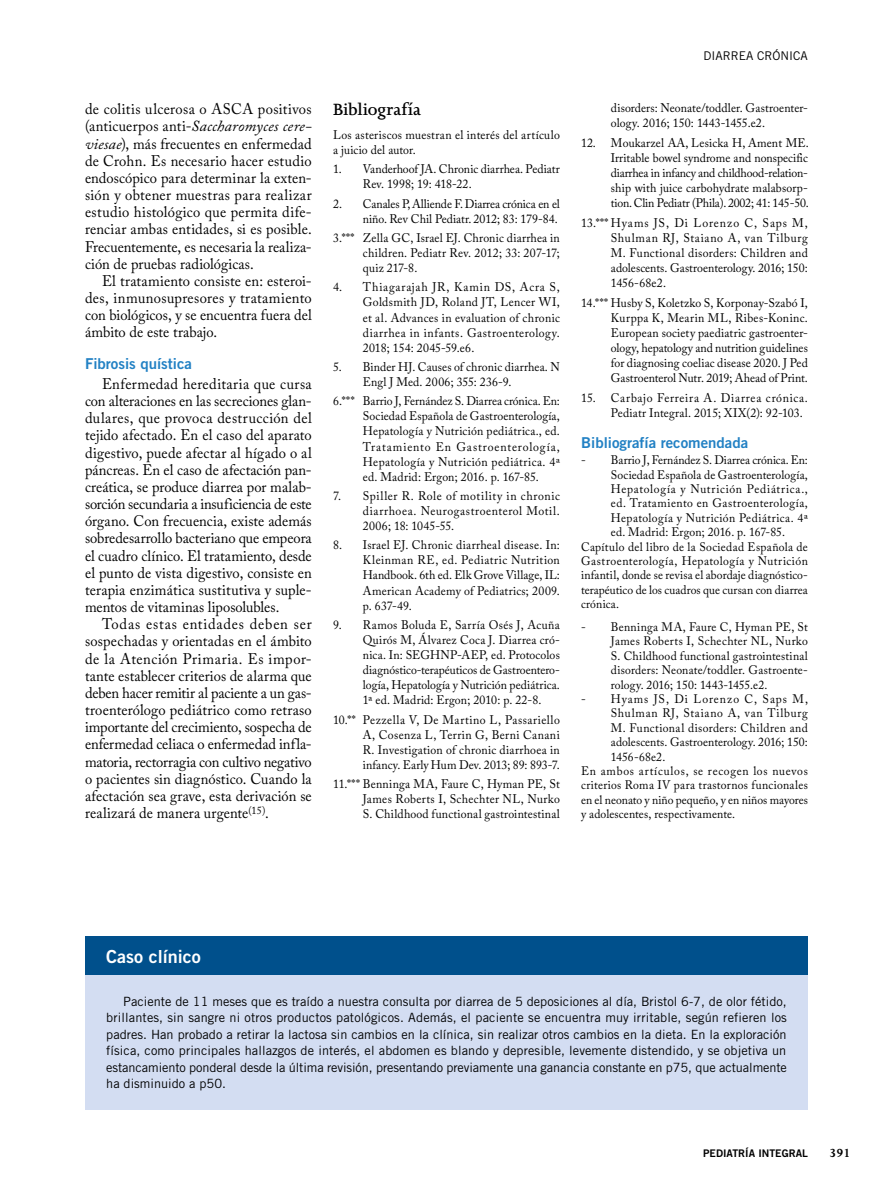
<style>
.page{position:relative;width:893px;height:1191px;background:#fff}
.page>*{position:absolute;margin:0;border:0;box-sizing:border-box;transform-origin:0 0}
.t1{font:600 18.75px "Joanna MT Std";color:#000}
.t2{font:18px "Trade Gothic Bold Two";color:#fff}
.t3{font:15.3px/17.1px "Adobe Caslon Pro";letter-spacing:.005em;color:#000;text-align:justify;scale:.95 1}
.t4{font:15px "Trade Gothic Bold Two";color:#2281c4}
.t5{font:700 13.5px "Joanna MT Std";color:#000}
.t6{font:12.75px/16.5px "Trade Gothic";letter-spacing:-.005em;color:#000;text-align:justify}
.t7{font:12.45px/15px "Adobe Caslon Pro";letter-spacing:.015em;color:#000;text-align:justify;scale:.95 1}
.t8{font:12.45px/15px "Adobe Caslon Pro";letter-spacing:-.01em;color:#000;text-align:right;scale:.95 1}
.t9{font:12.45px/15.1px "Adobe Caslon Pro";letter-spacing:.045em;color:#000;scale:.95 1}
.t10{font:12.45px/15px "Adobe Caslon Pro";letter-spacing:-.005em;color:#000;scale:.95 1}
.t11{font:12.3px/14.4px "Adobe Caslon Pro";letter-spacing:.025em;color:#000;text-align:justify;scale:.95 1}
.t12{font:12.3px "Adobe Caslon Pro";letter-spacing:.005em;color:#000;scale:.95 1}
.t13{font:12.3px "Adobe Caslon Pro";letter-spacing:-.005em;color:#000;scale:.95 1}
.t14{font:12.3px "Adobe Caslon Pro";letter-spacing:.06em;color:#000;scale:.95 1}
.t15{font:12.3px "Adobe Caslon Pro";color:#000;scale:.95 1}
.t16{font:12.3px "Adobe Caslon Pro";letter-spacing:.065em;color:#000;scale:.95 1}
.t17{font:12.3px "Adobe Caslon Pro";letter-spacing:.085em;color:#000;scale:.95 1}
.t18{font:12px "Trade Gothic";color:#000}
.t19{font:10.5px "Trade Gothic Bold Two";color:#000}
.s1{font-style:italic}
</style>
<div class="page">
<div style="left:85px;top:973px;width:723px;height:137px;background:#d3ddf2"></div>
<div style="left:85px;top:936px;width:723px;height:39px;background:#00508c"></div>
<p class="t3" style="left:85px;top:100px;width:240px">de colitis ulcerosa o ASCA positivos (anticuerpos anti-<span class="s1">Saccharomyces cere&shy;viesae</span>), más frecuentes en enfermedad de Crohn. Es necesario hacer estudio endoscópico para determinar la exten&shy;sión y obtener muestras para realizar estudio histológico que permita dife&shy;renciar ambas entidades, si es posible.<br>Frecuentemente, es necesaria la realiza&shy;ción de pruebas radiológicas.</p>
<p class="t3" style="left:85px;top:272px;width:240px;text-indent:17px">El tratamiento consiste en: esteroi&shy;des, inmunosupresores y tratamiento con biológicos, y se encuentra fuera del ámbito de este trabajo.</p>
<p class="t4" style="left:85px;top:354px;width:109px">Fibrosis quística</p>
<p class="t3" style="left:85px;top:375px;width:240px;text-indent:17px">Enfermedad hereditaria que cursa con alteraciones en las secreciones glan&shy;dulares, que provoca destrucción del tejido afectado. En el caso del aparato digestivo, puede afectar al hígado o al páncreas. En el caso de afectación pan&shy;creática, se produce diarrea por malab&shy;sorción secundaria a insuficiencia de este órgano. Con frecuencia, existe además sobredesarrollo bacteriano que empeora el cuadro clínico. El tratamiento, desde el punto de vista digestivo, consiste en terapia enzimática sustitutiva y suple&shy;mentos de vitaminas liposolubles.</p>
<p class="t3" style="left:85px;top:615px;width:240px;text-indent:17px">Todas estas entidades deben ser sospechadas y orientadas en el ámbito de la Atención Primaria. Es impor&shy;tante establecer criterios de alarma que deben hacer remitir al paciente a un gas&shy;troenterólogo pediátrico como retraso importante del crecimiento, sospecha de enfermedad celiaca o enfermedad infla&shy;matoria, rectorragia con cultivo negativo o pacientes sin diagnóstico. Cuando la afectación sea grave, esta derivación se realizará de manera urgente<sup>(15)</sup>.</p>
<h1 class="t1" style="left:333px;top:99px;width:90px">Bibliografía</h1>
<p class="t7" style="left:333px;top:127px;width:240px">Los asteriscos muestran el interés del artículo a juicio del autor.</p>
<p class="t10" style="left:363px;top:161px;width:209px;text-indent:-30px">1. Vanderhoof JA. Chronic diarrhea. Pediatr<br>Rev. 1998; 19: 418-22.</p>
<p class="t8" style="left:333px;top:196px;width:240px">2. Canales P, Alliende F. Diarrea crónica en el niño. Rev Chil Pediatr. 2012; 83: 179-84.</p>
<p class="t7" style="left:363px;top:230px;width:209px;text-indent:-30px">3.*** Zella GC, Israel EJ. Chronic diarrhea in children. Pediatr Rev. 2012; 33: 207-17; quiz 217-8.</p>
<p class="t7" style="left:363px;top:280px;width:209px;text-indent:-30px">4. Thiagarajah JR, Kamin DS, Acra S, Goldsmith JD, Roland JT, Lencer WI, et al. Advances in evaluation of chronic diarrhea in infants. Gastroenterology.<br>2018; 154: 2045-59.e6.</p>
<p class="t7" style="left:363px;top:359px;width:209px;text-indent:-30px">5. Binder HJ. Causes of chronic diarrhea. N<br>Engl J Med. 2006; 355: 236-9.</p>
<p class="t7" style="left:363px;top:393px;width:209px;text-indent:-30px">6.*** Barrio J, Fernández S. Diarrea crónica. En:<br>Sociedad Española de Gastroenterología, Hepatología y Nutrición pediátrica., ed.<br>Tratamiento En Gastroenterología, Hepatología y Nutrición pediátrica. 4ª ed. Madrid: Ergon; 2016. p. 167-85.</p>
<p class="t7" style="left:363px;top:488px;width:209px;text-indent:-30px">7. Spiller R. Role of motility in chronic diarrhoea. Neurogastroenterol Motil.<br>2006; 18: 1045-55.</p>
<p class="t7" style="left:363px;top:537px;width:209px;text-indent:-30px">8. Israel EJ. Chronic diarrheal disease. In:<br>Kleinman RE, ed. Pediatric Nutrition Handbook. 6th ed. Elk Grove Village, IL:<br>American Academy of Pediatrics; 2009. p. 637-49.</p>
<p class="t7" style="left:363px;top:617px;width:209px;text-indent:-30px">9. Ramos Boluda E, Sarría Osés J, Acuña Quirós M, Álvarez Coca J. Diarrea cró&shy;nica. In: SEGHNP-AEP, ed. Protocolos diagnóstico-terapéuticos de Gastroentero&shy;logía, Hepatología y Nutrición pediátrica.<br>1ª ed. Madrid: Ergon; 2010: p. 22-8.</p>
<p class="t7" style="left:363px;top:712px;width:209px;text-indent:-30px">10.** Pezzella V, De Martino L, Passariello A, Cosenza L, Terrin G, Berni Canani R. Investigation of chronic diarrhoea in infancy. Early Hum Dev. 2013; 89: 893-7.</p>
<p class="t7" style="left:363px;top:776px;width:209px;text-indent:-30px">11.*** Benninga MA, Faure C, Hyman PE, St James Roberts I, Schechter NL, Nurko S. Childhood functional gastrointestinal</p>
<p class="t18" style="left:704px;top:49px;width:106px">Diarrea crónica</p>
<p class="t7" style="left:611px;top:100px;width:209px">disorders: Neonate/toddler. Gastroenter&shy;ology. 2016; 150: 1443-1455.e2.</p>
<p class="t7" style="left:611px;top:135px;width:210px;text-indent:-30px">12. Moukarzel AA, Lesicka H, Ament ME.<br>Irritable bowel syndrome and nonspecific diarrhea in infancy and childhood-relation&shy;ship with juice carbohydrate malabsorp&shy;tion. Clin Pediatr (Phila). 2002; 41: 145-50.</p>
<p class="t7" style="left:611px;top:215px;width:209px;text-indent:-30px">13.*** Hyams JS, Di Lorenzo C, Saps M, Shulman RJ, Staiano A, van Tilburg M. Functional disorders: Children and adolescents. Gastroenterology. 2016; 150:<br>1456-68e2.</p>
<p class="t7" style="left:611px;top:295px;width:209px;text-indent:-30px">14.*** Husby S, Koletzko S, Korponay-Szabó I, Kurppa K, Mearin ML, Ribes-Koninc.<br>European society paediatric gastroenter&shy;ology, hepatology and nutrition guidelines for diagnosing coeliac disease 2020. J Ped Gastroenterol Nutr. 2019; Ahead of Print.</p>
<p class="t9" style="left:611px;top:390px;width:209px;text-indent:-30px">15. Carbajo Ferreira A. Diarrea crónica.<br>Pediatr Integral. 2015; XIX(2): 92-103.</p>
<p class="t4" style="left:581px;top:434px;width:169px">Bibliografía recomendada</p>
<p class="t13" style="left:581px;top:453px;width:240px">- Barrio J, Fernández S. Diarrea crónica. En:</p>
<p class="t11" style="left:611px;top:467px;width:209px">Sociedad Española de Gastroenterología,</p>
<p class="t14" style="left:611px;top:481px;width:209px">Hepatología y Nutrición Pediátrica.,</p>
<p class="t11" style="left:611px;top:496px;width:209px">ed. Tratamiento en Gastroenterología,</p>
<p class="t11" style="left:611px;top:510px;width:209px">Hepatología y Nutrición Pediátrica. 4ª</p>
<p class="t11" style="left:611px;top:525px;width:185px">ed. Madrid: Ergon; 2016. p. 167-85.</p>
<p class="t11" style="left:581px;top:539px;width:240px">Capítulo del libro de la Sociedad Española de</p>
<p class="t11" style="left:581px;top:553px;width:240px">Gastroenterología, Hepatología y Nutrición</p>
<p class="t12" style="left:581px;top:568px;width:240px">infantil, donde se revisa el abordaje diagnóstico-</p>
<p class="t15" style="left:581px;top:582px;width:240px">terapéutico de los cuadros que cursan con diarrea</p>
<p class="t11" style="left:581px;top:596px;width:41px">crónica.</p>
<p class="t11" style="left:611px;top:619px;width:209px;text-indent:-30px">- Benninga MA, Faure C, Hyman PE, St James Roberts I, Schechter NL, Nurko S. Childhood functional gastrointestinal disorders: Neonate/toddler. Gastroente&shy;rology. 2016; 150: 1443-1455.e2.</p>
<p class="t17" style="left:581px;top:691px;width:240px">- Hyams JS, Di Lorenzo C, Saps M,</p>
<p class="t16" style="left:611px;top:706px;width:209px">Shulman RJ, Staiano A, van Tilburg</p>
<p class="t11" style="left:611px;top:720px;width:209px">M. Functional disorders: Children and</p>
<p class="t12" style="left:611px;top:735px;width:209px">adolescents. Gastroenterology. 2016; 150:</p>
<p class="t12" style="left:611px;top:749px;width:59px">1456-68e2.</p>
<p class="t14" style="left:581px;top:763px;width:240px">En ambos artículos, se recogen los nuevos</p>
<p class="t11" style="left:581px;top:778px;width:240px">criterios Roma IV para trastornos funcionales</p>
<p class="t13" style="left:581px;top:792px;width:240px">en el neonato y niño pequeño, y en niños mayores</p>
<p class="t11" style="left:581px;top:806px;width:164px">y adolescentes, respectivamente.</p>
<h2 class="t2" style="left:106px;top:945px;width:96px">Caso clínico</h2>
<p class="t6" style="left:106px;top:992px;width:682px;text-indent:17px">Paciente de 11 meses que es traído a nuestra consulta por diarrea de 5 deposiciones al día, Bristol 6-7, de olor fétido, brillantes, sin sangre ni otros productos patológicos. Además, el paciente se encuentra muy irritable, según refieren los padres. Han probado a retirar la lactosa sin cambios en la clínica, sin realizar otros cambios en la dieta. En la exploración física, como principales hallazgos de interés, el abdomen es blando y depresible, levemente distendido, y se objetiva un estancamiento ponderal desde la última revisión, presentando previamente una ganancia constante en p75, que actualmente ha disminuido a p50.</p>
<p class="t19" style="left:703px;top:1146px;width:106px">PEDIATRÍA INTEGRAL</p>
<p class="t5" style="left:829px;top:1145px;width:23px">391</p>
</div>
